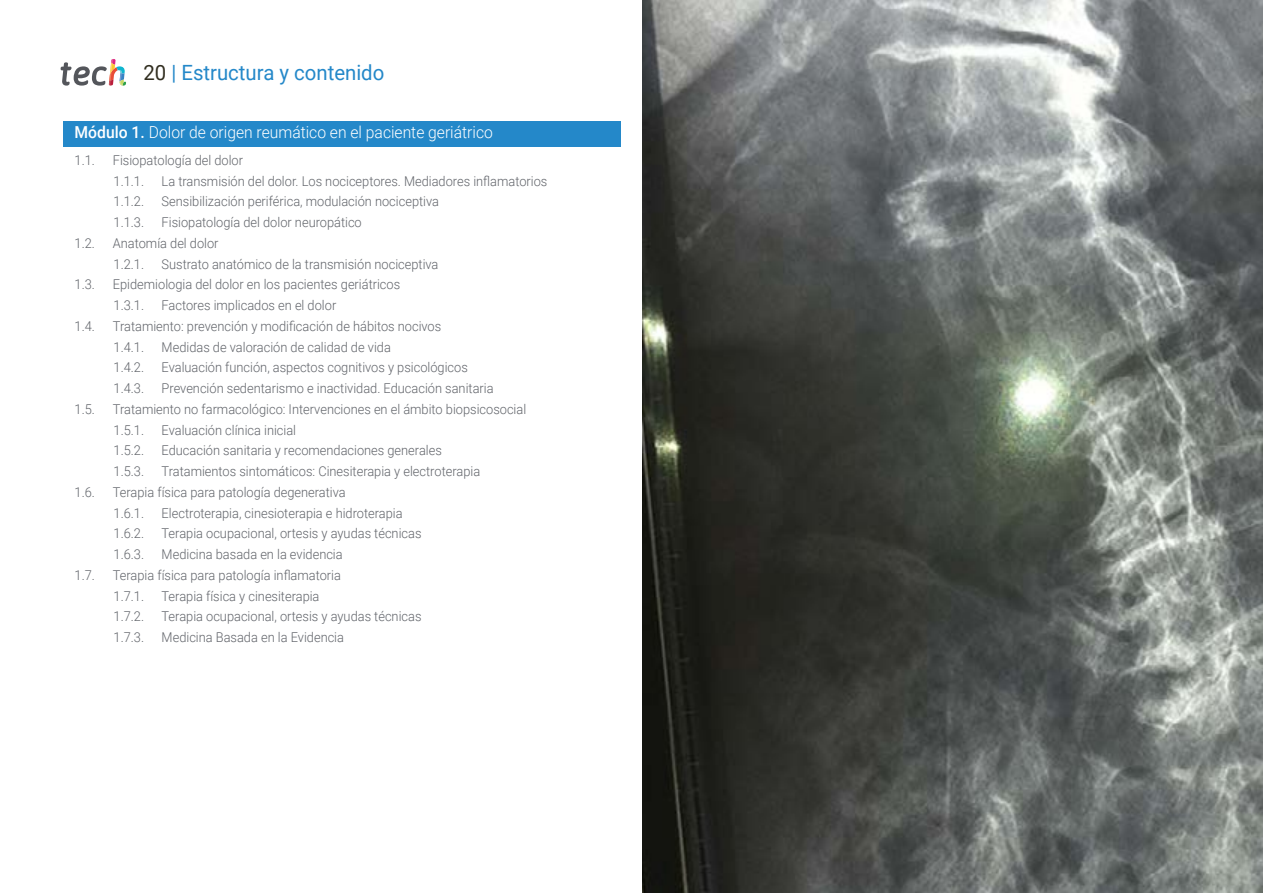
<style>
.page{position:relative;width:1263px;height:893px;background:#fff}
.page>*{position:absolute;margin:0;border:0;box-sizing:border-box;transform-origin:0 0}
.t1{font:21px "Roboto";color:#2488c9}
.t2{font:300 16.5px "Roboto";color:#fff;scale:.95 1}
.t3{font:300 13.5px/20.7px "Roboto";color:#61646a;scale:.95 1}
.s1{color:#312e20}
.s2{font-weight:500}
</style>
<div class="page">
<div style="left:64px;top:121px;width:557px;height:25px;background:#2488c9"></div>
<svg style="left:61px;top:59px;width:65px;height:27px"></svg>
<img style="left:642px;top:0;width:621px;height:893px">
<h1 class="t1" style="left:144px;top:57px;width:242px"><span class="s1">20</span> | Estructura y contenido</h1>
<p class="t2" style="left:75px;top:120px;width:442px"><span class="s2">Módulo 1.</span> Dolor de origen reumático en el paciente geriátrico</p>
<p class="t3" style="left:75px;top:149px;width:23px">1.1.</p>
<p class="t3" style="left:113px;top:149px;width:139px">Fisiopatología del dolor<br>1.1.1.</p>
<p class="t3" style="left:162px;top:170px;width:408px">La transmisión del dolor. Los nociceptores. Mediadores inflamatorios</p>
<p class="t3" style="left:114px;top:191px;width:34px">1.1.2.</p>
<p class="t3" style="left:162px;top:191px;width:294px">Sensibilización periférica, modulación nociceptiva</p>
<p class="t3" style="left:114px;top:211px;width:34px">1.1.3.</p>
<p class="t3" style="left:162px;top:211px;width:212px">Fisiopatología del dolor neuropático</p>
<p class="t3" style="left:75px;top:232px;width:23px">1.2.</p>
<p class="t3" style="left:113px;top:232px;width:113px">Anatomía del dolor<br>1.2.1.</p>
<p class="t3" style="left:162px;top:253px;width:293px">Sustrato anatómico de la transmisión nociceptiva</p>
<p class="t3" style="left:75px;top:274px;width:23px">1.3.</p>
<p class="t3" style="left:113px;top:274px;width:304px">Epidemiologia del dolor en los pacientes geriátricos<br>1.3.1.</p>
<p class="t3" style="left:162px;top:294px;width:185px">Factores implicados en el dolor</p>
<p class="t3" style="left:75px;top:315px;width:23px">1.4.</p>
<p class="t3" style="left:113px;top:315px;width:347px">Tratamiento: prevención y modificación de hábitos nocivos<br>1.4.1.</p>
<p class="t3" style="left:162px;top:336px;width:243px">Medidas de valoración de calidad de vida</p>
<p class="t3" style="left:114px;top:357px;width:34px">1.4.2.</p>
<p class="t3" style="left:162px;top:357px;width:324px">Evaluación función, aspectos cognitivos y psicológicos</p>
<p class="t3" style="left:114px;top:377px;width:34px">1.4.3.</p>
<p class="t3" style="left:162px;top:377px;width:351px">Prevención sedentarismo e inactividad. Educación sanitaria</p>
<p class="t3" style="left:75px;top:398px;width:23px">1.5.</p>
<p class="t3" style="left:113px;top:398px;width:437px">Tratamiento no farmacológico: Intervenciones en el ámbito biopsicosocial<br>1.5.1.</p>
<p class="t3" style="left:162px;top:419px;width:143px">Evaluación clínica inicial</p>
<p class="t3" style="left:114px;top:440px;width:34px">1.5.2.</p>
<p class="t3" style="left:162px;top:440px;width:296px">Educación sanitaria y recomendaciones generales</p>
<p class="t3" style="left:114px;top:460px;width:34px">1.5.3.</p>
<p class="t3" style="left:162px;top:460px;width:337px">Tratamientos sintomáticos: Cinesiterapia y electroterapia</p>
<p class="t3" style="left:75px;top:481px;width:23px">1.6.</p>
<p class="t3" style="left:113px;top:481px;width:247px">Terapia física para patología degenerativa<br>1.6.1.</p>
<p class="t3" style="left:162px;top:502px;width:255px">Electroterapia, cinesioterapia e hidroterapia</p>
<p class="t3" style="left:114px;top:523px;width:34px">1.6.2.</p>
<p class="t3" style="left:162px;top:523px;width:275px">Terapia ocupacional, ortesis y ayudas técnicas</p>
<p class="t3" style="left:114px;top:543px;width:34px">1.6.3.</p>
<p class="t3" style="left:162px;top:543px;width:192px">Medicina basada en la evidencia</p>
<p class="t3" style="left:75px;top:564px;width:23px">1.7.</p>
<p class="t3" style="left:113px;top:564px;width:242px">Terapia física para patología inflamatoria<br>1.7.1.</p>
<p class="t3" style="left:162px;top:585px;width:168px">Terapia física y cinesiterapia</p>
<p class="t3" style="left:114px;top:606px;width:34px">1.7.2.</p>
<p class="t3" style="left:162px;top:606px;width:275px">Terapia ocupacional, ortesis y ayudas técnicas</p>
<p class="t3" style="left:114px;top:626px;width:34px">1.7.3.</p>
<p class="t3" style="left:162px;top:626px;width:194px">Medicina Basada en la Evidencia</p>
</div>
